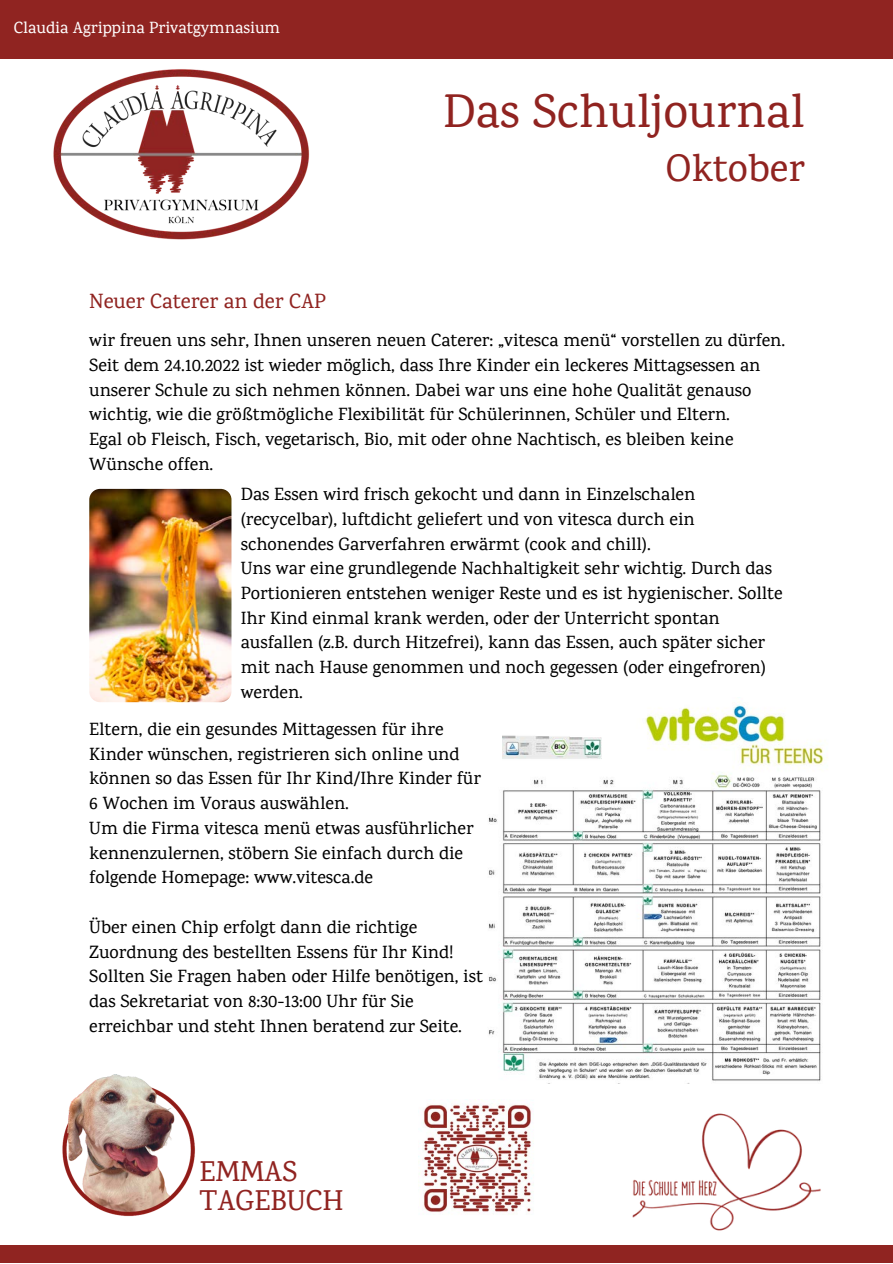
<style>
.page{position:relative;width:893px;height:1264px;background:#fff}
.page>*{position:absolute;margin:0;border:0;box-sizing:border-box;transform-origin:0 0}
.t1{font:500 48px "Karma";color:#902320}
.t2{font:500 39px "Karma";color:#902320}
.t3{font:500 29.1px/28.7px "Karma";color:#902320}
.t4{font:500 21px "Karma";color:#902320}
.t5{font:500 18px/24.8px "Karma";color:#000}
.t6{font:500 16.5px "Karma";color:#fff}
</style>
<div class="page">
<img style="left:632px;top:1113px;width:189px;height:118px">
<img style="left:53px;top:69px;width:257px;height:171px">
<div style="left:0;top:0;width:892px;height:59px;background:#902421"></div>
<div style="left:0;top:1245px;width:892px;height:17px;background:#902421"></div>
<img style="left:62px;top:1074px;width:133px;height:143px">
<img style="left:418px;top:1104px;width:116px;height:109px">
<img style="left:89px;top:489px;width:142px;height:213px;border-radius:11px">
<img style="left:488px;top:705px;width:340px;height:376px">
<img style="left:502px;top:733px;width:104px;height:28px">
<p class="t6" style="left:14px;top:18px;width:268px">Claudia Agrippina Privatgymnasium</p>
<p class="t4" style="left:89px;top:289px;width:238px">Neuer Caterer an der CAP</p>
<h1 class="t1" style="left:443px;top:82px;width:363px">Das Schuljournal</h1>
<h2 class="t2" style="left:665px;top:145px;width:140px">Oktober</h2>
<p class="t5" style="left:89px;top:327px;width:697px">wir freuen uns sehr, Ihnen unseren neuen Caterer: „vitesca menü“ vorstellen zu dürfen.<br>Seit dem 24.10.2022 ist wieder möglich, dass Ihre Kinder ein leckeres Mittagsessen an unserer Schule zu sich nehmen können. Dabei war uns eine hohe Qualität genauso wichtig, wie die größtmögliche Flexibilität für Schülerinnen, Schüler und Eltern.<br>Egal ob Fleisch, Fisch, vegetarisch, Bio, mit oder ohne Nachtisch, es bleiben keine Wünsche offen.</p>
<p class="t5" style="left:241px;top:481px;width:543px">Das Essen wird frisch gekocht und dann in Einzelschalen (recycelbar), luftdicht geliefert und von vitesca durch ein schonendes Garverfahren erwärmt (cook and chill).<br>Uns war eine grundlegende Nachhaltigkeit sehr wichtig. Durch das Portionieren entstehen weniger Reste und es ist hygienischer. Sollte Ihr Kind einmal krank werden, oder der Unterricht spontan ausfallen (z.B. durch Hitzefrei), kann das Essen, auch später sicher mit nach Hause genommen und noch gegessen (oder eingefroren) werden.</p>
<p class="t5" style="left:89px;top:716px;width:393px">Eltern, die ein gesundes Mittagessen für ihre Kinder wünschen, registrieren sich online und können so das Essen für Ihr Kind/Ihre Kinder für 6 Wochen im Voraus auswählen.<br>Um die Firma vitesca menü etwas ausführlicher kennenzulernen, stöbern Sie einfach durch die folgende Homepage: www.vitesca.de</p>
<p class="t5" style="left:89px;top:914px;width:395px">Über einen Chip erfolgt dann die richtige Zuordnung des bestellten Essens für Ihr Kind!<br>Sollten Sie Fragen haben oder Hilfe benötigen, ist das Sekretariat von 8:30-13:00 Uhr für Sie erreichbar und steht Ihnen beratend zur Seite.</p>
<h3 class="t3" style="left:199px;top:1156px;width:146px">EMMAS<br>TAGEBUCH</h3>
</div>
